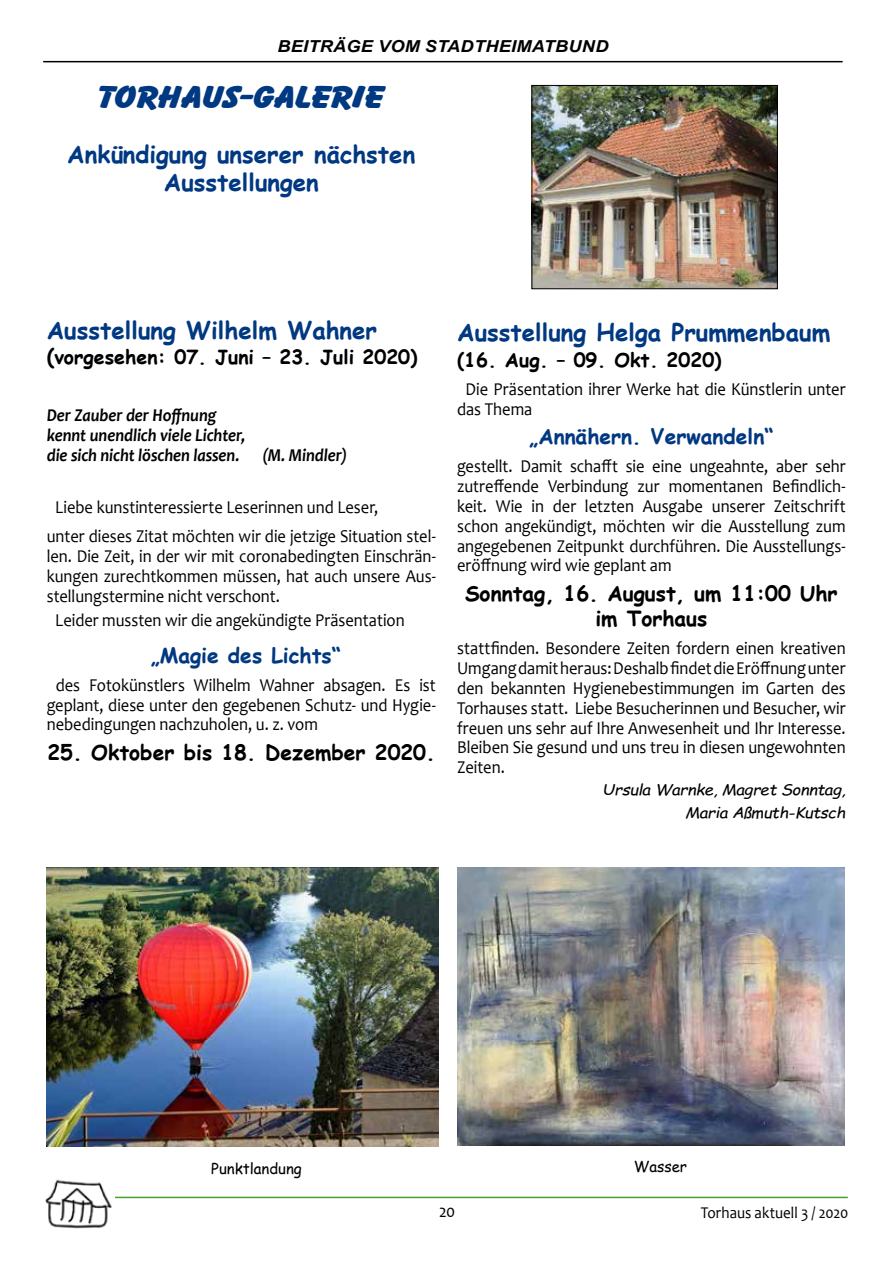
<style>
.page{position:relative;width:893px;height:1263px;background:#fff}
.page>*{position:absolute;margin:0;border:0;box-sizing:border-box;transform-origin:0 0}
.t1{font:33px "Cartoon Wide";letter-spacing:-.01em;color:#003882}
.t2{font:700 24px/28.8px "Comic Sans MS";color:#003882;text-align:center}
.t3{font:700 21px/25.2px "Comic Sans MS";color:#000;text-align:center}
.t4{font:700 21px "Comic Sans MS";color:#003882}
.t5{font:700 19.5px "Comic Sans MS";color:#000}
.t6{font:18.15px/19.8px "Candara";color:#000;text-align:justify;scale:.91 1}
.t7{font:italic 700 18.15px/19.8px "Candara";letter-spacing:-.005em;color:#000;scale:.91 1}
.t8{font:italic 700 16.5px "Arial";letter-spacing:.015em;color:#000;scale:1.1 1}
.t9{font:16.5px "Candara";color:#000;scale:.91 1}
.t10{font:italic 15px/22.2px "Comic Sans MS";letter-spacing:-.02em;color:#000;text-align:right;scale:1.1 1}
.t11{font:15px "Comic Sans MS";color:#000}
.s1{font-size:21px}
</style>
<div class="page">
<hr style="left:110px;top:1197px;width:738px;height:1px;background:#44a12b">
<img style="left:45px;top:1179px;width:70px;height:50px">
<hr style="left:43px;top:61px;width:800px;height:1px;background:#000">
<img style="left:457px;top:867px;width:388px;height:278px">
<img style="left:533px;top:87px;width:243px;height:200px">
<div style="left:531px;top:85px;width:247px;height:204px;border:1px solid #000"></div>
<img style="left:47px;top:867px;width:391px;height:279px">
<p class="t8" style="left:277px;top:36px;width:302px">BEITRÄGE VOM STADTHEIMATBUND</p>
<h1 class="t1" style="left:98px;top:79px;width:288px">TORHAUS-GALERIE</h1>
<h2 class="t2" style="left:67px;top:139px;width:349px">Ankündigung unserer nächsten<br>Ausstellungen</h2>
<h2 class="t2" style="left:47px;top:315px;width:332px">Ausstellung Wilhelm Wahner</h2>
<p class="t5" style="left:47px;top:343px;width:372px"><span class="s1">(</span>vorgesehen: 07. Juni – 23. Juli 2020)</p>
<p class="t7" style="left:47px;top:405px;width:220px">Der Zauber der Hoffnung kennt unendlich viele Lichter, die sich nicht löschen lassen.</p>
<p class="t7" style="left:263px;top:445px;width:94px">(M. Mindler)</p>
<p class="t6" style="left:47px;top:492px;width:429px;line-height:29.4px;text-indent:8px">Liebe kunstinteressierte Leserinnen und Leser,<br>unter dieses Zitat möchten wir die jetzige Situation stel-</p>
<p class="t6" style="left:47px;top:546px;width:429px">len. Die Zeit, in der wir mit coronabedingten Einschrän&shy;kungen zurechtkommen müssen, hat auch unsere Aus&shy;stellungstermine nicht verschont.</p>
<p class="t6" style="left:55px;top:610px;width:385px">Leider mussten wir die angekündigte Präsentation</p>
<p class="t4" style="left:151px;top:639px;width:192px">„Magie des Lichts“</p>
<p class="t6" style="left:47px;top:675px;width:429px;text-indent:9px">des Fotokünstlers Wilhelm Wahner absagen. Es ist geplant, diese unter den gegebenen Schutz- und Hygie&shy;nebedingungen nachzuholen, u. z. vom</p>
<p class="t3" style="left:47px;top:739px;width:389px">25. Oktober bis 18. Dezember 2020.</p>
<h2 class="t2" style="left:457px;top:317px;width:375px">Ausstellung Helga Prummenbaum</h2>
<p class="t5" style="left:457px;top:345px;width:266px">(16. Aug. – 09. Okt. 2020)</p>
<p class="t6" style="left:457px;top:379px;width:428px;text-indent:8px">Die Präsentation ihrer Werke hat die Künstlerin unter das Thema</p>
<p class="t4" style="left:529px;top:421px;width:246px">„Annähern. Verwandeln“</p>
<p class="t6" style="left:457px;top:456px;width:428px">gestellt. Damit schafft sie eine ungeahnte, aber sehr zutreffende Verbindung zur momentanen Befindlich&shy;keit. Wie in der letzten Ausgabe unserer Zeitschrift schon angekündigt, möchten wir die Ausstellung zum angegebenen Zeitpunkt durchführen. Die Ausstellungs&shy;eröffnung wird wie geplant am</p>
<p class="t3" style="left:465px;top:580px;width:374px">Sonntag, 16. August, um 11:00 Uhr im Torhaus</p>
<p class="t6" style="left:457px;top:638px;width:428px">stattfinden. Besondere Zeiten fordern einen kreativen Umgang damit heraus: Deshalb findet die Eröffnung unter den bekannten Hygienebestimmungen im Garten des Torhauses statt. Liebe Besucherinnen und Besucher, wir freuen uns sehr auf Ihre Anwesenheit und Ihr Interesse.<br>Bleiben Sie gesund und uns treu in diesen ungewohnten Zeiten.</p>
<p class="t10" style="left:603px;top:778px;width:222px">Ursula Warnke, Magret Sonntag,<br>Maria Aßmuth-Kutsch</p>
<p class="t11" style="left:211px;top:1157px;width:92px">Punktlandung</p>
<p class="t11" style="left:634px;top:1156px;width:55px">Wasser</p>
<p class="t6" style="left:439px;top:1201px;width:19px">20</p>
<p class="t9" style="left:701px;top:1202px;width:164px">Torhaus aktuell 3 / 2020</p>
</div>
